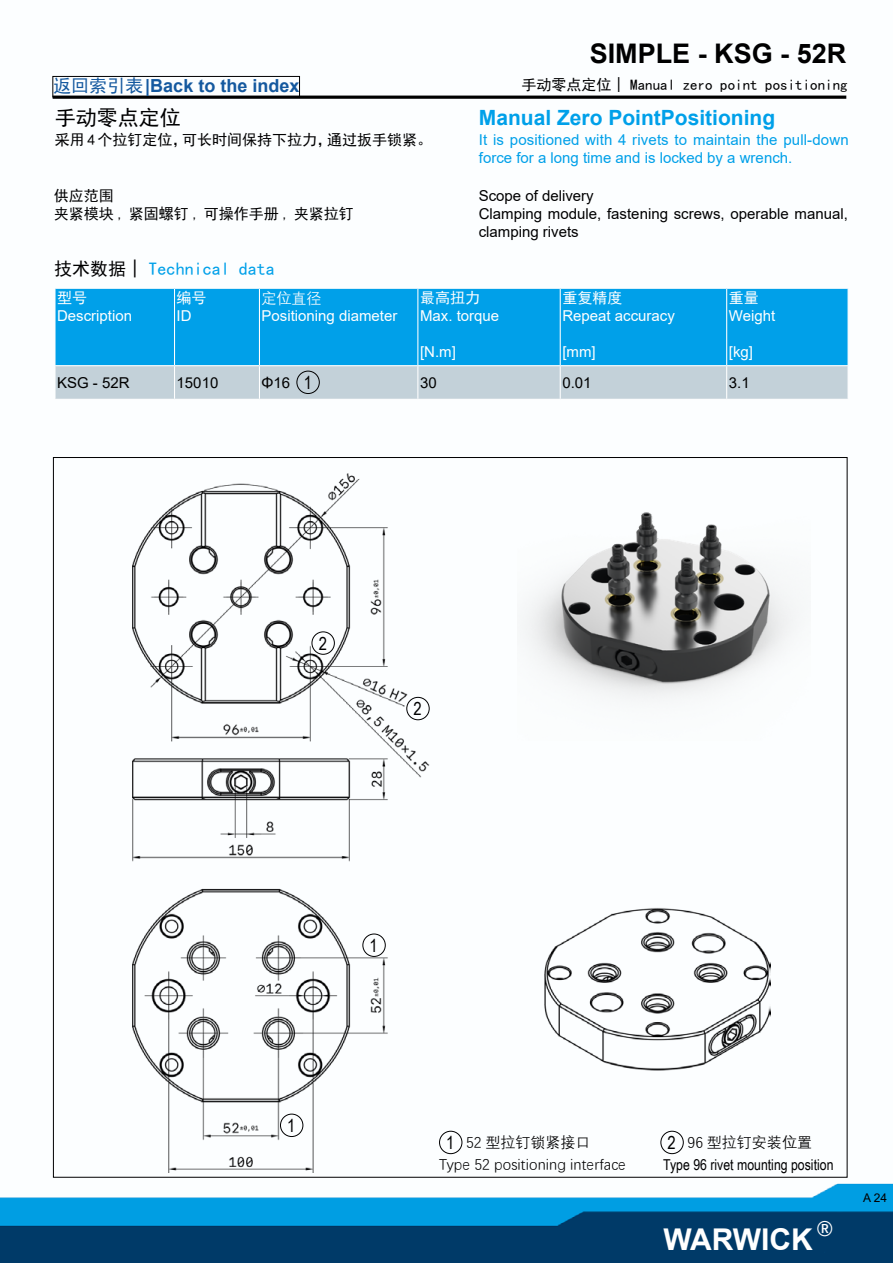
<style>
.page{position:relative;width:893px;height:1263px;background:#fff}
.page>*{position:absolute;margin:0;border:0;box-sizing:border-box;transform-origin:0 0}
.t1{font:700 30px "Arial";color:#fff}
.t2{font:700 27px "Arial";color:#000}
.t3{font:700 21px "Arial";color:#00a0e9}
.t4{font:21px "Sim Hei";color:#000}
.t5{font:700 21px "Deng Xian";color:#fff}
.t6{font:700 18px "Arial";color:#15599f}
.t7{font:18px "Sim Hei";color:#00a0e9}
.t8{font:18px "Arial Narrow";color:#000}
.t9{font:15px/18px "Arial";color:#000}
.t10{font:15px/18px "Arial";letter-spacing:.01em;color:#00a0e9}
.t11{font:15px/18px "Sim Hei";color:#000}
.t12{font:15px "Arial";color:#fff}
.t13{font:15px "Deng Xian";color:#000}
.t14{font:15px "Arial Narrow";color:#000}
.t15{font:15px "Sim Hei";color:#fff}
.t16{font:15px "Deng Xian";color:#fff}
.t17{font:12px "Arial";color:#000}
.s1{font-family:"Sim Hei";font-weight:400}
.s2{color:#000}
.s3{font-family:"Arial Narrow";font-size:18px}
</style>
<div class="page">
<img style="left:0;top:75px;width:893px;height:1188px">
<div style="left:53px;top:96px;width:793px;height:3px;border:2px solid #000"></div>
<div style="left:53px;top:76px;width:247px;height:21px;border:1px solid #000"></div>
<img style="left:132px;top:473px;width:638px;height:699px">
<img style="left:518px;top:451px;width:293px;height:289px">
<div style="left:280px;top:1114px;width:23px;height:23px;border:1px solid #000;border-radius:50%"></div>
<div style="left:406px;top:697px;width:24px;height:23px;border:1px solid #000;border-radius:50%"></div>
<div style="left:362px;top:934px;width:24px;height:23px;border:1px solid #000;border-radius:50%"></div>
<div style="left:312px;top:631px;width:23px;height:24px;border:1px solid #000;border-radius:50%"></div>
<div style="left:56px;top:289px;width:791px;height:76px;background:#00a0e9"></div>
<svg style="left:56px;top:366px;width:791px;height:33px;background:#c3d1d9"></svg>
<hr style="left:418px;top:365px;width:142px;height:1px;background:#fff">
<hr style="left:560px;top:366px;width:1px;height:33px;background:#fff">
<hr style="left:418px;top:288px;width:142px;height:1px;background:#fff">
<hr style="left:726px;top:366px;width:1px;height:33px;background:#fff">
<hr style="left:847px;top:366px;width:2px;height:33px;background:#fff">
<hr style="left:418px;top:399px;width:142px;height:1px;background:#fff">
<hr style="left:560px;top:399px;width:167px;height:1px;background:#fff">
<hr style="left:727px;top:399px;width:122px;height:1px;background:#fff">
<hr style="left:259px;top:288px;width:159px;height:1px;background:#fff">
<hr style="left:417px;top:366px;width:1px;height:33px;background:#fff">
<hr style="left:417px;top:289px;width:1px;height:76px;background:#fff">
<hr style="left:560px;top:288px;width:167px;height:1px;background:#fff">
<hr style="left:560px;top:289px;width:1px;height:76px;background:#fff">
<hr style="left:727px;top:288px;width:122px;height:1px;background:#fff">
<hr style="left:726px;top:289px;width:1px;height:76px;background:#fff">
<hr style="left:847px;top:289px;width:2px;height:76px;background:#fff">
<hr style="left:560px;top:365px;width:167px;height:1px;background:#fff">
<hr style="left:727px;top:365px;width:122px;height:1px;background:#fff">
<hr style="left:175px;top:288px;width:84px;height:1px;background:#fff">
<hr style="left:259px;top:289px;width:1px;height:76px;background:#fff">
<hr style="left:54px;top:288px;width:121px;height:1px;background:#fff">
<hr style="left:54px;top:289px;width:2px;height:76px;background:#fff">
<hr style="left:174px;top:289px;width:1px;height:76px;background:#fff">
<hr style="left:54px;top:365px;width:121px;height:1px;background:#fff">
<hr style="left:54px;top:366px;width:2px;height:33px;background:#fff">
<hr style="left:259px;top:366px;width:1px;height:33px;background:#fff">
<hr style="left:54px;top:399px;width:121px;height:1px;background:#fff">
<hr style="left:175px;top:365px;width:84px;height:1px;background:#fff">
<hr style="left:174px;top:366px;width:1px;height:33px;background:#fff">
<hr style="left:259px;top:365px;width:159px;height:1px;background:#fff">
<hr style="left:175px;top:399px;width:84px;height:1px;background:#fff">
<hr style="left:259px;top:399px;width:159px;height:1px;background:#fff">
<div style="left:439px;top:1131px;width:23px;height:23px;border:1px solid #000;border-radius:50%"></div>
<div style="left:660px;top:1131px;width:24px;height:23px;border:1px solid #000;border-radius:50%"></div>
<div style="left:296px;top:371px;width:24px;height:23px;border:1px solid #000;border-radius:50%"></div>
<h2 class="t2" style="left:590px;top:35px;width:258px">SIMPLE - KSG - 52R</h2>
<p class="t6" style="left:53px;top:73px;width:248px"><span class="s1">返回索引表</span>|Back to the index</p>
<p class="t11" style="left:521px;top:76px;width:328px">手动零点定位 | Manual zero point positioning</p>
<h3 class="t4" style="left:55px;top:107px;width:127px">手动零点定位</h3>
<p class="t11" style="left:55px;top:131px;width:379px">采用 4 个拉钉定位，可长时间保持下拉力，通过扳手锁紧。</p>
<h3 class="t3" style="left:479px;top:103px;width:298px">Manual Zero PointPositioning</h3>
<p class="t10" style="left:479px;top:131px;width:371px">It is positioned with 4 rivets to maintain the pull-down force for a long time and is locked by a wrench.</p>
<p class="t11" style="left:54px;top:187px;width:302px">供应范围<br>夹紧模块 , 紧固螺钉 , 可操作手册 , 夹紧拉钉</p>
<p class="t9" style="left:479px;top:187px;width:371px">Scope of delivery<br>Clamping module, fastening screws, operable manual, clamping rivets</p>
<p class="t7" style="left:54px;top:259px;width:222px"><span class="s2">技术数据 |</span> Technical data</p>
<p class="t15" style="left:57px;top:290px;width:31px">型号</p>
<p class="t12" style="left:57px;top:306px;width:77px">Description</p>
<p class="t16" style="left:262px;top:288px;width:61px">定位直径</p>
<p class="t12" style="left:262px;top:306px;width:137px">Positioning diameter</p>
<p class="t15" style="left:177px;top:290px;width:31px">编号</p>
<p class="t12" style="left:177px;top:306px;width:16px">ID</p>
<p class="t15" style="left:420px;top:290px;width:61px">最高扭力</p>
<p class="t12" style="left:420px;top:306px;width:81px">Max. torque</p>
<p class="t12" style="left:420px;top:342px;width:37px">[N.m]</p>
<p class="t15" style="left:562px;top:290px;width:61px">重复精度</p>
<p class="t12" style="left:562px;top:306px;width:114px">Repeat accuracy</p>
<p class="t12" style="left:562px;top:342px;width:35px">[mm]</p>
<p class="t15" style="left:729px;top:290px;width:31px">重量</p>
<p class="t12" style="left:729px;top:306px;width:48px">Weight</p>
<p class="t12" style="left:729px;top:342px;width:26px">[kg]</p>
<p class="t8" style="left:304px;top:369px;width:10px">1</p>
<p class="t9" style="left:57px;top:373px;width:74px">KSG - 52R</p>
<p class="t9" style="left:177px;top:373px;width:43px">15010</p>
<p class="t9" style="left:262px;top:373px;width:30px">Φ16</p>
<p class="t9" style="left:420px;top:373px;width:18px">30</p>
<p class="t9" style="left:562px;top:373px;width:31px">0.01</p>
<p class="t9" style="left:729px;top:373px;width:22px">3.1</p>
<p class="t8" style="left:319px;top:630px;width:10px">2</p>
<p class="t8" style="left:414px;top:695px;width:10px">2</p>
<p class="t8" style="left:287px;top:1112px;width:10px">1</p>
<p class="t8" style="left:370px;top:932px;width:10px">1</p>
<p class="t13" style="left:446px;top:1133px;width:146px"><span class="s3">1</span> 52 型拉钉锁紧接口</p>
<p class="t13" style="left:668px;top:1133px;width:146px"><span class="s3">2</span> 96 型拉钉安装位置</p>
<p class="t13" style="left:439px;top:1155px;width:188px">Type 52 positioning interface</p>
<p class="t14" style="left:663px;top:1153px;width:172px">Type 96 rivet mounting position</p>
<h1 class="t1" style="left:663px;top:1219px;width:151px">WARWICK</h1>
<h3 class="t5" style="left:815px;top:1215px;width:20px">®</h3>
<p class="t17" style="left:863px;top:1189px;width:26px">A 24</p>
</div>
